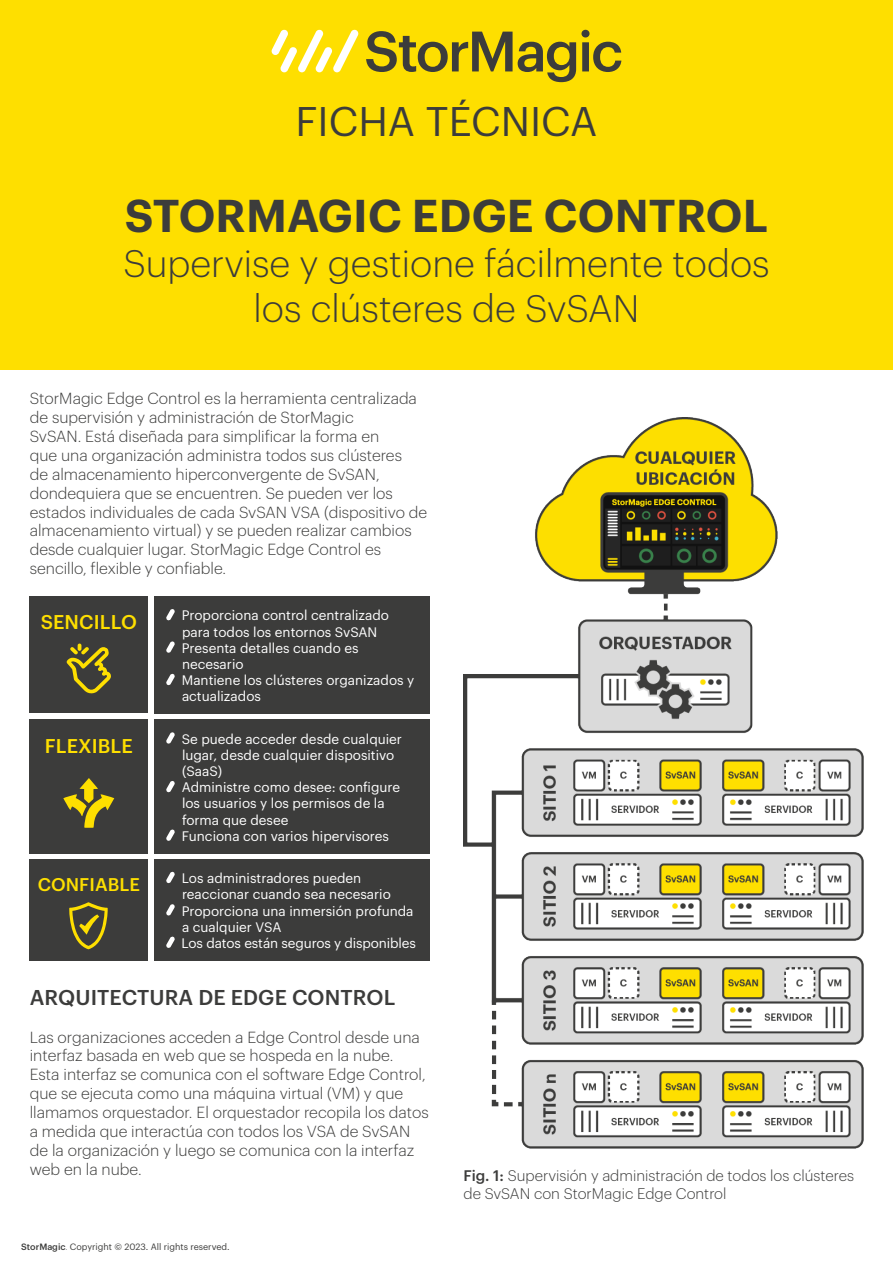
<style>
.page{position:relative;width:893px;height:1263px;background:#fff}
.page>*{position:absolute;margin:0;border:0;box-sizing:border-box;transform-origin:0 0}
.t1{font:600 45px "Graphik";letter-spacing:.005em;color:#3c3c3b}
.t2{font:40.5px "Graphik";color:#3c3c3b}
.t3{font:300 37.5px/45px "Graphik";color:#3c3c3b;text-align:center}
.Headings{font:500 21px "Graphik";letter-spacing:.005em;color:#3c3c3b}
.Body_Copy{font:500 19.5px "Graphik";letter-spacing:.005em;color:#fedf00}
.Body_Copy-2{font:500 18px "Graphik";letter-spacing:.005em;color:#fedf00}
.Body_Copy-3{font:300 15.75px/18.9px "Graphik";color:#3c3c3b}
.t4{font:300 15px/18px "Graphik";color:#3c3c3b}
.Body_Copy-4{font:13.5px/16.2px "Graphik";color:#fff}
.t5{font:9px "Graphik";color:#3c3c3b}
.s1{font-weight:500}
.s2{font-weight:300}
</style>
<div class="page">
<div style="left:0;top:0;width:893px;height:370px;background:#fedf00"></div>
<svg style="left:271px;top:29px;width:88px;height:43px"></svg>
<svg style="left:366px;top:30px;width:255px;height:52px"></svg>
<div style="left:153px;top:596px;width:276px;height:118px;background:#3c3c3b"></div>
<svg style="left:166px;top:609px;width:9px;height:12px"></svg>
<svg style="left:166px;top:641px;width:9px;height:12px"></svg>
<svg style="left:166px;top:673px;width:9px;height:12px"></svg>
<div style="left:30px;top:596px;width:118px;height:117px;background:#3c3c3b"></div>
<svg style="left:66px;top:643px;width:45px;height:51px"></svg>
<div style="left:153px;top:719px;width:276px;height:134px;background:#3c3c3b"></div>
<svg style="left:166px;top:732px;width:9px;height:12px"></svg>
<svg style="left:166px;top:781px;width:9px;height:11px"></svg>
<svg style="left:166px;top:829px;width:9px;height:12px"></svg>
<div style="left:30px;top:719px;width:118px;height:134px;background:#3c3c3b"></div>
<svg style="left:63px;top:778px;width:51px;height:50px"></svg>
<div style="left:153px;top:859px;width:276px;height:102px;background:#3c3c3b"></div>
<svg style="left:166px;top:871px;width:9px;height:12px"></svg>
<svg style="left:166px;top:904px;width:9px;height:12px"></svg>
<svg style="left:166px;top:936px;width:9px;height:12px"></svg>
<div style="left:30px;top:859px;width:118px;height:101px;background:#3c3c3b"></div>
<svg style="left:69px;top:902px;width:39px;height:47px"></svg>
<img style="left:463px;top:418px;width:400px;height:730px">
<h2 class="t2" style="left:295px;top:91px;width:304px">FICHA TÉCNICA</h2>
<h1 class="t1" style="left:125px;top:181px;width:645px">STORMAGIC EDGE CONTROL</h1>
<h3 class="t3" style="left:123px;top:238px;width:648px">Supervise y gestione fácilmente todos los clústeres de SvSAN</h3>
<p class="Body_Copy-3" style="left:30px;top:388px;width:399px">StorMagic Edge Control es la herramienta centralizada de supervisión y administración de StorMagic<br>SvSAN. Está diseñada para simplificar la forma en<br>que una organización administra todos sus clústeres<br>de almacenamiento hiperconvergente de SvSAN, dondequiera que se encuentren. Se pueden ver los estados individuales de cada SvSAN VSA (dispositivo de almacenamiento virtual) y se pueden realizar cambios desde cualquier lugar. StorMagic Edge Control es sencillo, flexible y confiable.</p>
<p class="Body_Copy-4" style="left:182px;top:606px;width:209px">Proporciona control centralizado</p>
<p class="Body_Copy-4" style="left:182px;top:622px;width:197px">para todos los entornos SvSAN</p>
<p class="Body_Copy-4" style="left:182px;top:639px;width:178px">Presenta detalles cuando es</p>
<p class="Body_Copy-4" style="left:182px;top:655px;width:63px">necesario</p>
<p class="Body_Copy-4" style="left:182px;top:671px;width:234px">Mantiene los clústeres organizados y</p>
<p class="Body_Copy-4" style="left:182px;top:687px;width:80px">actualizados</p>
<p class="Body_Copy" style="left:41px;top:607px;width:98px">SENCILLO</p>
<p class="Body_Copy" style="left:45px;top:731px;width:89px">FLEXIBLE</p>
<p class="Body_Copy-2" style="left:38px;top:871px;width:104px">CONFIABLE</p>
<p class="Body_Copy-4" style="left:182px;top:729px;width:222px">Se puede acceder desde cualquier</p>
<p class="Body_Copy-4" style="left:182px;top:746px;width:214px">lugar, desde cualquier dispositivo (SaaS)</p>
<p class="Body_Copy-4" style="left:182px;top:778px;width:220px">Administre como desee: configure</p>
<p class="Body_Copy-4" style="left:182px;top:794px;width:204px">los usuarios y los permisos de la forma que desee</p>
<p class="Body_Copy-4" style="left:182px;top:827px;width:209px">Funciona con varios hipervisores</p>
<p class="Body_Copy-4" style="left:182px;top:869px;width:181px">Los administradores pueden</p>
<p class="Body_Copy-4" style="left:182px;top:885px;width:210px">reaccionar cuando sea necesario</p>
<p class="Body_Copy-4" style="left:182px;top:901px;width:233px">Proporciona una inmersión profunda</p>
<p class="Body_Copy-4" style="left:182px;top:917px;width:101px">a cualquier VSA</p>
<p class="Body_Copy-4" style="left:182px;top:934px;width:236px">Los datos están seguros y disponibles</p>
<p class="Headings" style="left:30px;top:981px;width:367px">ARQUITECTURA DE EDGE CONTROL</p>
<p class="Body_Copy-3" style="left:30px;top:1026px;width:401px">Las organizaciones acceden a Edge Control desde una interfaz basada en web que se hospeda en la nube.<br>Esta interfaz se comunica con el software Edge Control, que se ejecuta como una máquina virtual (VM) y que llamamos orquestador. El orquestador recopila los datos a medida que interactúa con todos los VSA de SvSAN de la organización y luego se comunica con la interfaz web en la nube.</p>
<p class="t5" style="left:21px;top:1240px;width:210px"><span class="s1">StorMagic</span><span class="s2">.</span> Copyright © 2023. All rights reserved.</p>
<p class="t4" style="left:463px;top:1165px;width:392px"><span class="s1">Fig. 1:</span> Supervisión y administración de todos los clústeres de SvSAN con StorMagic Edge Control</p>
</div>
